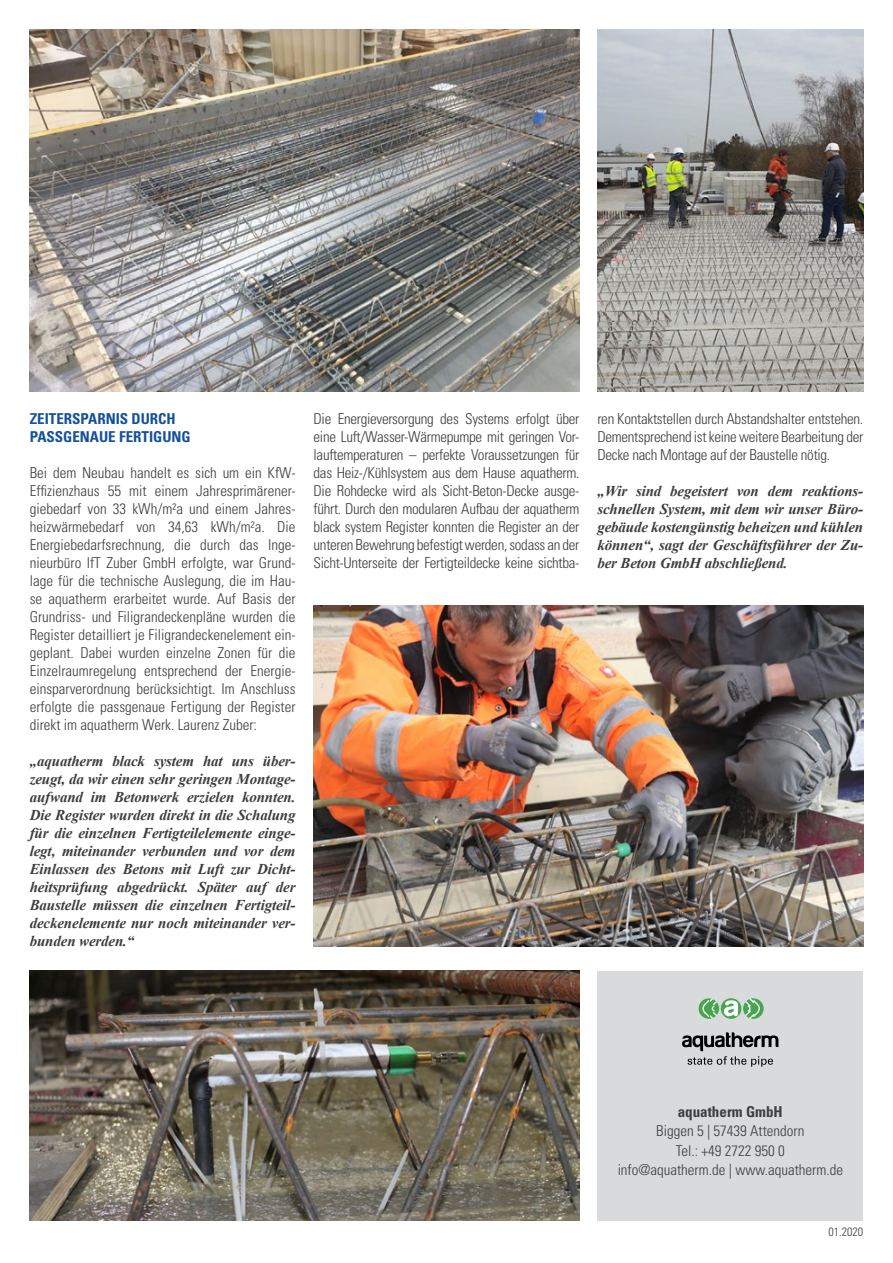
<style>
.page{position:relative;width:893px;height:1263px;background:#fff}
.page>*{position:absolute;margin:0;border:0;box-sizing:border-box;transform-origin:0 0}
.t1{font:300 condensed 15px/18px "Univers LT";color:#3e3d40;text-align:justify}
.t2{font:italic 700 15px/18px "Times New Roman";letter-spacing:-.01em;color:#3e3d40;text-align:justify}
.t3{font:700 condensed 15px/18px "Univers LT";color:#15509a}
.t4{font:700 condensed 15px "Univers LT";color:#3e3d40}
.t5{font:300 condensed 12px "Univers LT";color:#3e3d40}
</style>
<div class="page">
<div style="left:597px;top:971px;width:266px;height:249px;background:#d9dadb"></div>
<img style="left:314px;top:606px;width:549px;height:340px">
<svg style="left:698px;top:998px;width:66px;height:21px"></svg>
<svg style="left:682px;top:1032px;width:96px;height:34px"></svg>
<img style="left:30px;top:30px;width:549px;height:361px">
<img style="left:30px;top:971px;width:549px;height:249px">
<img style="left:597px;top:30px;width:266px;height:361px">
<p class="t3" style="left:30px;top:410px;width:162px">ZEITERSPARNIS DURCH<br>PASSGENAUE FERTIGUNG</p>
<p class="t1" style="left:30px;top:464px;width:267px">Bei dem Neubau handelt es sich um ein KfW-Effizienzhaus 55 mit einem Jahresprimärener&shy;giebedarf von 33 kWh/m²a und einem Jahres&shy;heizwärmebedarf von 34,63 kWh/m²a. Die Energiebedarfsrechnung, die durch das Inge&shy;nieurbüro IfT Zuber GmbH erfolgte, war Grund&shy;lage für die technische Auslegung, die im Hau&shy;se aquatherm erarbeitet wurde. Auf Basis der Grundriss- und Filigrandeckenpläne wurden die Register detailliert je Filigrandeckenelement ein&shy;geplant. Dabei wurden einzelne Zonen für die Einzelraumregelung entsprechend der Energie&shy;einsparverordnung berücksichtigt. Im Anschluss erfolgte die passgenaue Fertigung der Register direkt im aquatherm Werk. Laurenz Zuber:</p>
<p class="t2" style="left:30px;top:752px;width:267px">„aquatherm black system hat uns über&shy;zeugt, da wir einen sehr geringen Montage&shy;aufwand im Betonwerk erzielen konnten.<br>Die Register wurden direkt in die Schalung für die einzelnen Fertigteilelemente einge&shy;legt, miteinander verbunden und vor dem Einlassen des Betons mit Luft zur Dicht&shy;heitsprüfung abgedrückt. Später auf der Baustelle müssen die einzelnen Fertigteil&shy;deckenelemente nur noch miteinander ver&shy;bunden werden.“</p>
<p class="t1" style="left:314px;top:410px;width:267px">Die Energieversorgung des Systems erfolgt über eine Luft/Wasser-Wärmepumpe mit geringen Vor&shy;lauftemperaturen – perfekte Voraussetzungen für das Heiz-/Kühlsystem aus dem Hause aquatherm.<br>Die Rohdecke wird als Sicht-Beton-Decke ausge&shy;führt. Durch den modularen Aufbau der aquatherm black system Register konnten die Register an der unteren Bewehrung befestigt werden, sodass an der Sicht-Unterseite der Fertigteildecke keine sichtba-</p>
<p class="t1" style="left:597px;top:410px;width:267px">ren Kontaktstellen durch Abstandshalter entstehen.<br>Dementsprechend ist keine weitere Bearbeitung der Decke nach Montage auf der Baustelle nötig.</p>
<p class="t2" style="left:597px;top:482px;width:267px">„Wir sind begeistert von dem reaktions&shy;schnellen System, mit dem wir unser Büro&shy;gebäude kostengünstig beheizen und kühlen können“, sagt der Geschäftsführer der Zu&shy;ber Beton GmbH abschließend.</p>
<p class="t4" style="left:678px;top:1102px;width:106px">aquatherm GmbH</p>
<p class="t1" style="left:618px;top:1121px;width:227px;line-height:19.5px;text-align:center">Biggen 5 | 57439 Attendorn<br>Tel.: +49 2722 950 0<br>info@aquatherm.de | www.aquatherm.de</p>
<p class="t5" style="left:829px;top:1225px;width:36px">01.2020</p>
</div>
